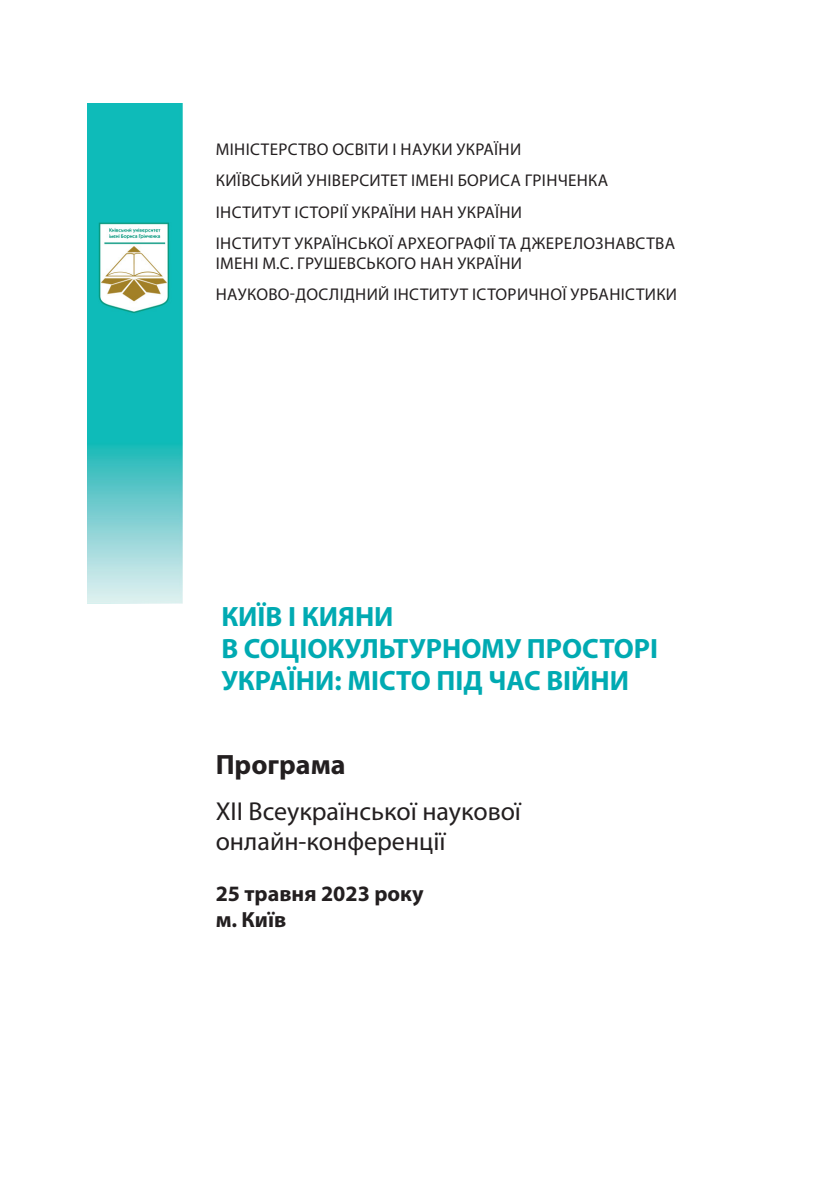
<style>
.page{position:relative;width:840px;height:1191px;background:#fff}
.page>*{position:absolute;margin:0;border:0;box-sizing:border-box;transform-origin:0 0}
.t1{font:700 28px "Myriad Pro";color:#00aab2}
.t2{font:700 28px "Myriad Pro";color:#231f20}
.t3{font:26px/30px "Myriad Pro";color:#231f20}
.t4{font:700 22px "Myriad Pro";color:#231f20}
.t5{font:17px/20px "Myriad Pro";letter-spacing:.02em;color:#231f20}
</style>
<div class="page">
<img style="left:87px;top:104px;width:96px;height:499px">
<p class="t5" style="left:216px;top:139px;width:307px">МІНІСТЕРСТВО ОСВІТИ І НАУКИ УКРАЇНИ</p>
<p class="t5" style="left:216px;top:170px;width:394px">КИЇВСЬКИЙ УНІВЕРСИТЕТ ІМЕНІ БОРИСА ГРІНЧЕНКА</p>
<p class="t5" style="left:216px;top:202px;width:308px">ІНСТИТУТ ІСТОРІЇ УКРАЇНИ НАН УКРАЇНИ</p>
<p class="t5" style="left:216px;top:233px;width:460px">ІНСТИТУТ УКРАЇНСЬКОЇ АРХЕОГРАФІЇ ТА ДЖЕРЕЛОЗНАВСТВА<br>ІМЕНІ М.С. ГРУШЕВСЬКОГО НАН УКРАЇНИ</p>
<p class="t5" style="left:216px;top:284px;width:462px">НАУКОВО-ДОСЛІДНИЙ ІНСТИТУТ ІСТОРИЧНОЇ УРБАНІСТИКИ</p>
<p class="t1" style="left:221px;top:598px;width:174px">КИЇВ І КИЯНИ</p>
<p class="t1" style="left:221px;top:630px;width:438px">В СОЦІОКУЛЬТУРНОМУ ПРОСТОРІ</p>
<p class="t1" style="left:221px;top:662px;width:409px">УКРАЇНИ: МІСТО ПІД ЧАС ВІЙНИ</p>
<p class="t2" style="left:215px;top:746px;width:131px">Програма</p>
<p class="t3" style="left:215px;top:795px;width:307px">ХII Всеукраїнської наукової онлайн-конференції</p>
<p class="t4" style="left:215px;top:879px;width:209px">25 травня 2023 року</p>
<p class="t4" style="left:215px;top:905px;width:72px">м. Київ</p>
</div>
